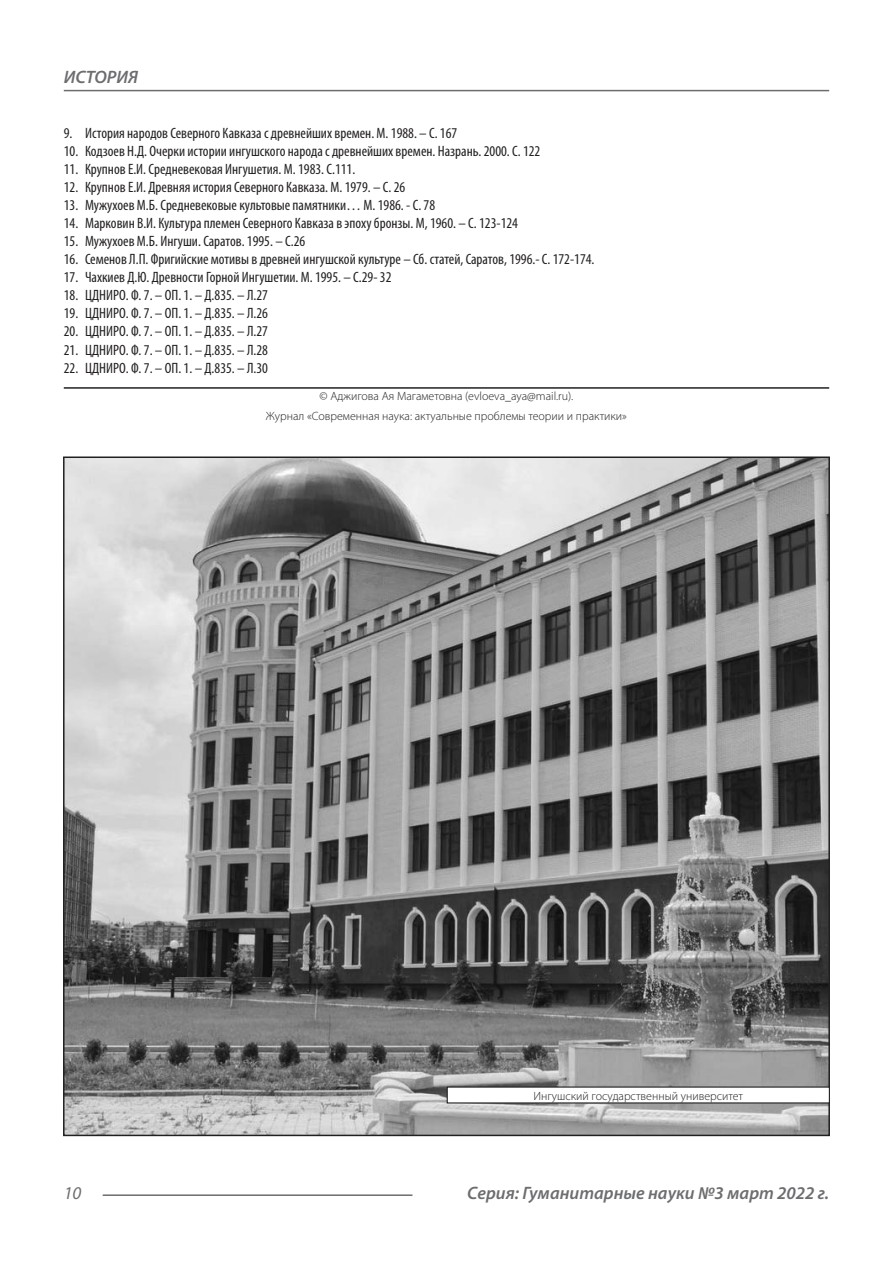
<style>
.page{position:relative;width:893px;height:1263px;background:#fff}
.page>*{position:absolute;margin:0;border:0;box-sizing:border-box;transform-origin:0 0}
.t1{font:italic 600 18px "Myriad Pro";color:#6c6d70}
.t2{font:italic 18px "Myriad Pro";color:#6c6d70}
.t3{font:condensed 15px "Myriad Pro";color:#231f20}
.Автор_копирайт{font:300 12px "Myriad Pro";color:#231f20}
</style>
<div class="page">
<hr style="left:103px;top:1194px;width:309px;height:2px;background:#6c6d70">
<hr style="left:64px;top:90px;width:765px;height:1px;background:#6c6d70">
<hr style="left:64px;top:387px;width:765px;height:2px;background:#231f20">
<img style="left:66px;top:459px;width:761px;height:674px">
<div style="left:447px;top:1087px;width:382px;height:16px;background:#fff"></div>
<p class="t1" style="left:64px;top:66px;width:76px">ИСТОРИЯ</p>
<p class="t3" style="left:64px;top:124px;width:395px">9. История народов Северного Кавказа с древнейших времен. М. 1988. – С. 167</p>
<p class="t3" style="left:64px;top:142px;width:478px">10. Кодзоев Н.Д. Очерки истории ингушского народа с древнейших времен. Назрань. 2000. С. 122</p>
<p class="t3" style="left:64px;top:160px;width:293px">11. Крупнов Е.И. Средневековая Ингушетия. М. 1983. С.111.</p>
<p class="t3" style="left:64px;top:178px;width:343px">12. Крупнов Е.И. Древняя история Северного Кавказа. М. 1979. – С. 26</p>
<p class="t3" style="left:64px;top:196px;width:373px">13. Мужухоев М.Б. Средневековые культовые памятники… М. 1986. - С. 78</p>
<p class="t3" style="left:64px;top:214px;width:456px">14. Марковин В.И. Культура племен Северного Кавказа в эпоху бронзы. М, 1960. – С. 123-124</p>
<p class="t3" style="left:64px;top:232px;width:243px">15. Мужухоев М.Б. Ингуши. Саратов. 1995. – С.26</p>
<p class="t3" style="left:64px;top:250px;width:532px">16. Семенов Л.П. Фригийские мотивы в древней ингушской культуре – Сб. статей, Саратов, 1996.- С. 172-174.</p>
<p class="t3" style="left:64px;top:268px;width:329px">17. Чахкиев Д.Ю. Древности Горной Ингушетии. М. 1995. – С.29- 32</p>
<p class="t3" style="left:64px;top:286px;width:206px">18. ЦДНИРО. Ф. 7. – ОП. 1. – Д.835. – Л.27</p>
<p class="t3" style="left:64px;top:304px;width:206px">19. ЦДНИРО. Ф. 7. – ОП. 1. – Д.835. – Л.26</p>
<p class="t3" style="left:64px;top:322px;width:206px">20. ЦДНИРО. Ф. 7. – ОП. 1. – Д.835. – Л.27</p>
<p class="t3" style="left:64px;top:340px;width:206px">21. ЦДНИРО. Ф. 7. – ОП. 1. – Д.835. – Л.28</p>
<p class="t3" style="left:64px;top:358px;width:206px">22. ЦДНИРО. Ф. 7. – ОП. 1. – Д.835. – Л.30</p>
<p class="Автор_копирайт" style="left:320px;top:389px;width:255px">© Аджигова Ая Магаметовна (evloeva_aya@mail.ru).</p>
<p class="Автор_копирайт" style="left:266px;top:409px;width:363px">Журнал «Современная наука: актуальные проблемы теории и практики»</p>
<p class="Автор_копирайт" style="left:533px;top:1088px;width:211px">Ингушский государственный университет</p>
<p class="t2" style="left:64px;top:1182px;width:19px">10</p>
<p class="t1" style="left:467px;top:1182px;width:363px">Серия: Гуманитарные науки №3 март 2022 г.</p>
</div>
